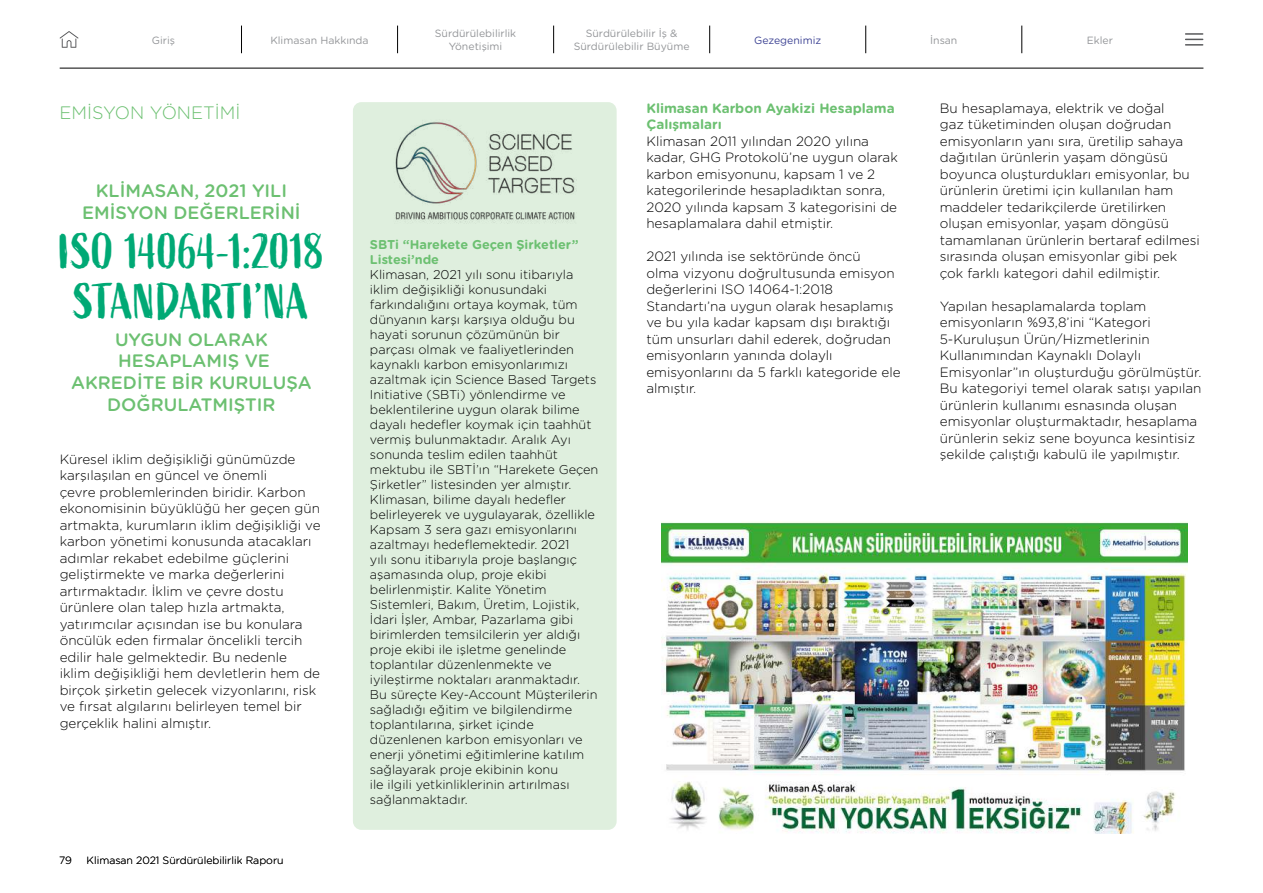
<style>
.page{position:relative;width:1263px;height:893px;background:#fff}
.page>*{position:absolute;margin:0;border:0;box-sizing:border-box;transform-origin:0 0}
.t1{font:49.5px/49.5px "Active";color:#00a975;text-align:center}
.t2{font:500 18px/21.6px "Gotham Rounded";color:#6cc071;text-align:center}
.t3{font:300 18px "Gotham Rounded";color:#6cc071}
.t4{font:300 13.5px/16.5px "Gotham Rounded";color:#000}
.t5{font:700 13.5px/16.5px "Gotham Rounded";color:#6cc071}
.t6{font:300 12.75px/15px "Gotham Rounded";color:#000}
.t7{font:700 12.75px/15px "Gotham Rounded";color:#6cc071}
.t8{font:10.5px/12.6px "Gotham Rounded";color:#939598;text-align:center}
.t9{font:300 10.5px "Gotham Rounded";color:#000}
.t10{font:10.5px "Gotham Rounded";color:#3d4394}
</style>
<div class="page">
<svg style="left:241px;top:26px;width:1px;height:27px"></svg>
<svg style="left:397px;top:26px;width:1px;height:27px"></svg>
<svg style="left:553px;top:26px;width:1px;height:27px"></svg>
<svg style="left:709px;top:26px;width:1px;height:27px"></svg>
<svg style="left:865px;top:26px;width:1px;height:27px"></svg>
<svg style="left:1021px;top:26px;width:1px;height:27px"></svg>
<svg style="left:1185px;top:33px;width:18px;height:13px"></svg>
<svg style="left:60px;top:31px;width:18px;height:17px"></svg>
<hr style="left:60px;top:68px;width:1143px;height:1px;background:#000">
<div style="left:353px;top:102px;width:264px;height:728px;background:#dfefde;border-radius:9px"></div>
<img style="left:662px;top:521px;width:526px;height:312px">
<img style="left:395px;top:122px;width:180px;height:102px">
<p class="t8" style="left:152px;top:33px;width:25px">Giriş</p>
<p class="t8" style="left:270px;top:33px;width:100px">Klimasan Hakkında</p>
<p class="t8" style="left:435px;top:27px;width:83px">Sürdürülebilirlik<br>Yönetişimi</p>
<p class="t8" style="left:574px;top:27px;width:117px">Sürdürülebilir İş &amp;<br>Sürdürülebilir Büyüme</p>
<p class="t10" style="left:754px;top:33px;width:69px">Gezegenimiz</p>
<p class="t8" style="left:930px;top:33px;width:29px">İnsan</p>
<p class="t8" style="left:1087px;top:33px;width:28px">Ekler</p>
<p class="t5" style="left:646px;top:99px;width:250px">Klimasan Karbon Ayakizi Hesaplama<br>Çalışmaları</p>
<p class="t4" style="left:646px;top:132px;width:253px">Klimasan 2011 yılından 2020 yılına kadar, GHG Protokolü’ne uygun olarak karbon emisyonunu, kapsam 1 ve 2 kategorilerinde hesapladıktan sonra, 2020 yılında kapsam 3 kategorisini de hesaplamalara dahil etmiştir.</p>
<p class="t4" style="left:646px;top:248px;width:256px">2021 yılında ise sektöründe öncü<br>olma vizyonu doğrultusunda emisyon değerlerini ISO 14064-1:2018<br>Standartı’na uygun olarak hesaplamış ve bu yıla kadar kapsam dışı bıraktığı tüm unsurları dahil ederek, doğrudan emisyonların yanında dolaylı emisyonlarını da 5 farklı kategoride ele almıştır.</p>
<h2 class="t3" style="left:60px;top:101px;width:179px">EMISYON YÖNETI MI</h2>
<p class="t4" style="left:940px;top:99px;width:261px">Bu hesaplamaya, elektrik ve doğal<br>gaz tüketiminden oluşan doğrudan emisyonların yanı sıra, üretilip sahaya dağıtılan ürünlerin yaşam döngüsü boyunca oluşturdukları emisyonlar, bu ürünlerin üretimi için kullanılan ham maddeler tedarikçilerde üretilirken oluşan emisyonlar, yaşam döngüsü tamamlanan ürünlerin bertaraf edilmesi sırasında oluşan emisyonlar gibi pek çok farklı kategori dahil edilmiştir.</p>
<p class="t4" style="left:940px;top:297px;width:263px">Yapılan hesaplamalarda toplam emisyonların %93,8’ini “Kategori 5-Kuruluşun Ürün/Hizmetlerinin Kullanımından Kaynaklı Dolaylı Emisyonlar”ın oluşturduğu görülmüştür.<br>Bu kategoriyi temel olarak satışı yapılan ürünlerin kullanımı esnasında oluşan emisyonlar oluşturmaktadır, hesaplama ürünlerin sekiz sene boyunca kesintisiz şekilde çalıştığı kabulü ile yapılmıştır.</p>
<h2 class="t2" style="left:82px;top:179px;width:217px">KLİ MASAN, 2021 YILI<br>EMİSYON DEĞERLERİ Nİ</h2>
<h1 class="t1" style="left:58px;top:229px;width:268px">ISO 14064-1:2018<br>STANDARTI’NA</h1>
<h2 class="t2" style="left:71px;top:328px;width:242px">UYGUN OLARAK<br>HESAPLAMIŞ VE<br>AKREDİTE Bİ R KURULUŞA<br>DOĞRULATMIŞTIR</h2>
<p class="t7" style="left:370px;top:237px;width:210px">SBTi “Harekete Geçen Şirketler”<br>Listesi’nde</p>
<p class="t6" style="left:370px;top:267px;width:230px">Klimasan, 2021 yılı sonu itibarıyla iklim değişikliği konusundaki farkındalığını ortaya koymak, tüm dünyanın karşı karşıya olduğu bu hayati sorunun çözümünün bir parçası olmak ve faaliyetlerinden kaynaklı karbon emisyonlarımızı azaltmak için Science Based Targets Initiative (SBTi) yönlendirme ve beklentilerine uygun olarak bilime dayalı hedefler koymak için taahhüt vermiş bulunmaktadır. Aralık Ayı sonunda teslim edilen taahhüt mektubu ile SBTİ’ın “Harekete Geçen Şirketler” listesinden yer almıştır.<br>Klimasan, bilime dayalı hedefler belirleyerek ve uygulayarak, özellikle Kapsam 3 sera gazı emisyonlarını azaltmayı hedeflemektedir. 2021<br>yılı sonu itibarıyla proje başlangıç aşamasında olup, proje ekibi belirlenmiştir. Kalite Yönetim Sistemleri, Bakım, Üretim, Lojistik, İdari İşler, Ambar, Pazarlama gibi birimlerden temsilcilerin yer aldığı proje ekibi ile işletme genelinde toplantılar düzenlenmekte ve iyileştirme noktaları aranmaktadır.<br>Bu süreçte Key-Account Müşterilerin sağladığı eğitim ve bilgilendirme toplantılarına, şirket içinde düzenlenen karbon emisyonları ve enerji yönetimi eğitimlerine katılım sağlayarak proje ekibinin konu<br>ile ilgili yetkinliklerinin artırılması sağlanmaktadır.</p>
<p class="t4" style="left:60px;top:450px;width:262px">Küresel iklim değişikliği günümüzde karşılaşılan en güncel ve önemli<br>çevre problemlerinden biridir. Karbon ekonomisinin büyüklüğü her geçen gün artmakta, kurumların iklim değişikliği ve karbon yönetimi konusunda atacakları adımlar rekabet edebilme güçlerini geliştirmekte ve marka değerlerini artırmaktadır. İklim ve çevre dostu ürünlere olan talep hızla artmakta, yatırımcılar açısından ise bu konulara öncülük eden firmalar öncelikli tercih edilir hale gelmektedir. Bu nedenle iklim değişikliği hem devletlerin hem de birçok şirketin gelecek vizyonlarını, risk ve fırsat algılarını belirleyen temel bir gerçeklik halini almıştır.</p>
<p class="t9" style="left:59px;top:854px;width:14px">79</p>
<p class="t9" style="left:87px;top:853px;width:198px">Klimasan 2021 Sürdürülebilirlik Raporu</p>
</div>
